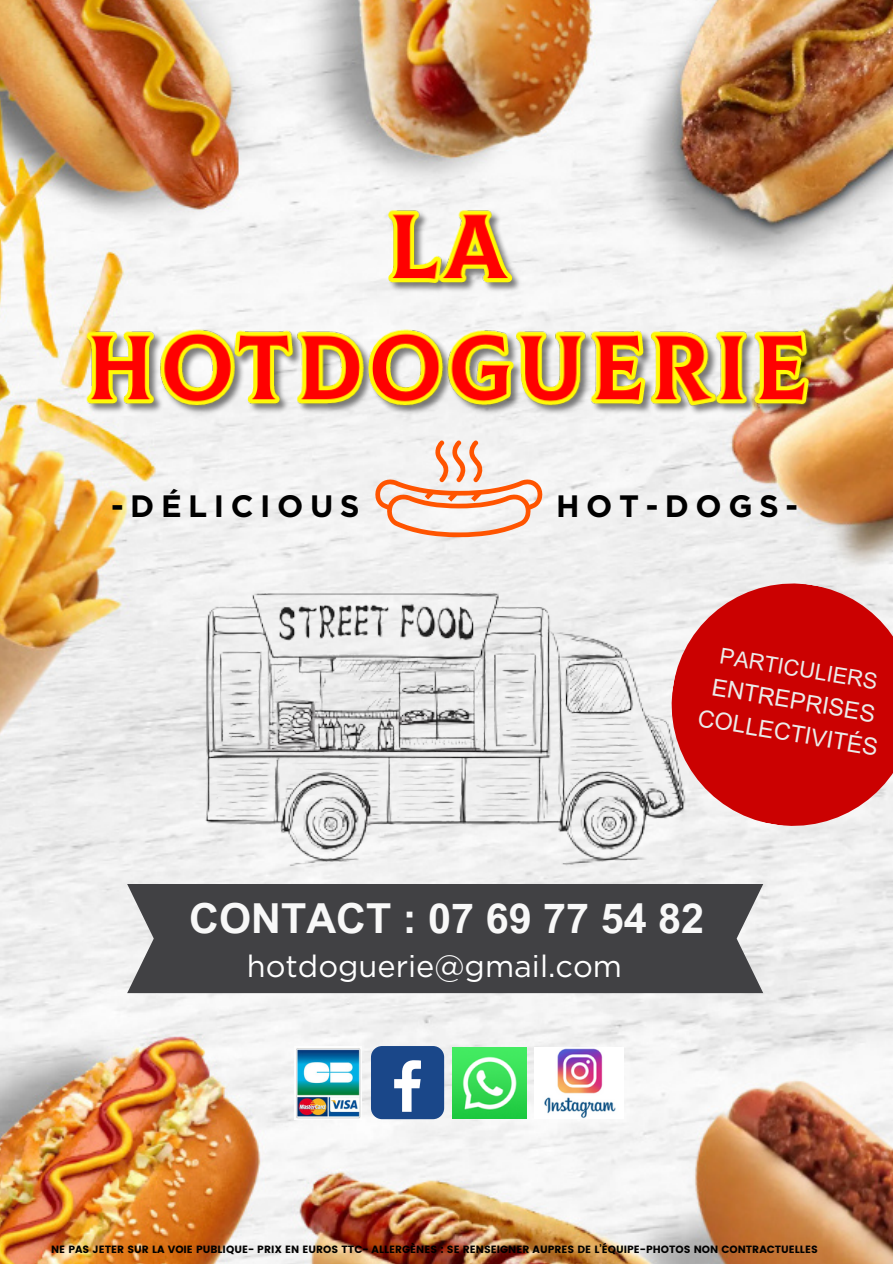
<style>
.page{position:relative;width:893px;height:1264px;background:#fff}
.page>*{position:absolute;margin:0;border:0;box-sizing:border-box;transform-origin:0 0}
.t1{font:700 41.4px "Arial MT Pro";color:#f8f8f8}
.t2{font:700 30.9px "Gotham";letter-spacing:.21em;color:#000}
.t3{font:30.75px "Gotham";color:#fff}
.t4{font:23.4px "Arial MT Pro";color:#ecebe9}
.t5{font:21.9px "Arial MT Pro";color:#ecebe9}
.t6{font:10.5px "Poppins";color:#000}
</style>
<div class="page">
<img style="left:0;top:0;width:892px;height:1263px">
<img style="left:0;top:171px;width:892px;height:259px">
<svg style="left:662px;top:574px;width:230px;height:261px;fill:#cb0101"></svg>
<img style="left:196px;top:589px;width:500px;height:285px">
<div style="left:127px;top:884px;width:636px;height:109px;background:#414144"></div>
<img style="left:294px;top:1046px;width:68px;height:73px">
<div style="left:371px;top:1046px;width:73px;height:73px;background:#1a4789;border-radius:11px"></div>
<svg style="left:394px;top:1060px;width:27px;height:51px"></svg>
<img style="left:453px;top:1047px;width:73px;height:71px">
<img style="left:534px;top:1047px;width:89px;height:71px">
<svg style="left:375px;top:440px;width:167px;height:97px"></svg>
<p class="t2" style="left:111px;top:487px;width:250px">-DÉLICIOUS</p>
<p class="t2" style="left:556px;top:487px;width:243px">HOT-DOGS-</p>
<p class="t5" style="left:721px;top:648px;width:161px;rotate:9deg">PARTICULIERS</p>
<p class="t4" style="left:699px;top:709px;width:184px;rotate:9deg">COLLECTIVITÉS</p>
<p class="t4" style="left:713px;top:678px;width:167px;rotate:9deg">ENTREPRISES</p>
<h3 class="t1" style="left:189px;top:902px;width:516px">CONTACT : 07 69 77 54 82</h3>
<p class="t3" style="left:247px;top:947px;width:377px">hotdoguerie@gmail.com</p>
<p class="t6" style="left:51px;top:1243px;width:768px">NE PAS JETER SUR LA VOIE PUBLIQUE- PRIX EN EUROS TTC- ALLERGÈNES : SE RENSEIGNER AUPRES DE L’ÉQUIPE-PHOTOS NON CONTRACTUELLES</p>
</div>
